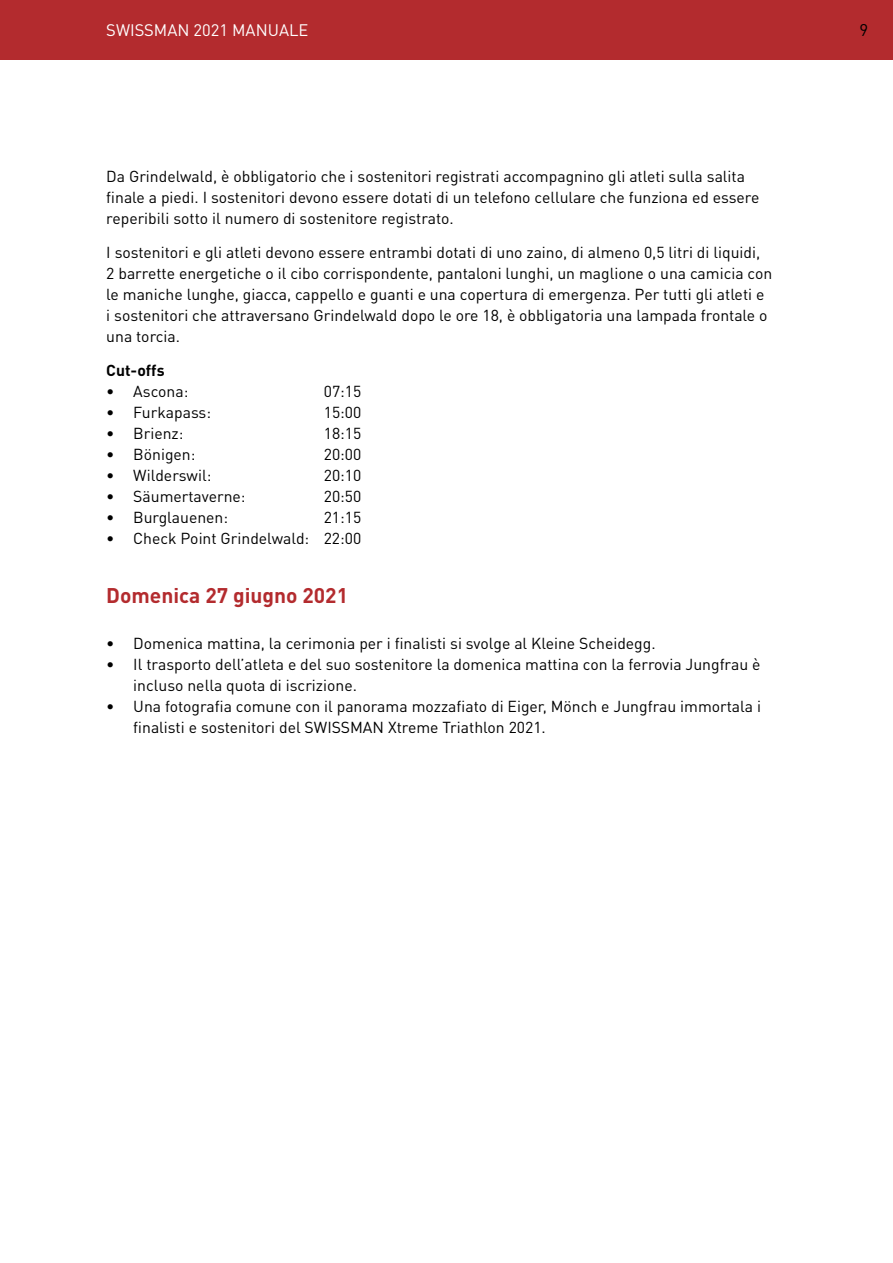
<style>
.page{position:relative;width:893px;height:1263px;background:#fff}
.page>*{position:absolute;margin:0;border:0;box-sizing:border-box;transform-origin:0 0}
.t1{font:700 21px "DIN Pro";color:#b32b2e}
.t2{font:16.8px "DIN Pro";color:#000}
.t3{font:16.5px "DIN Pro";color:#fff}
.t4{font:15.75px/21px "DIN Pro";color:#000}
.t5{font:700 15.75px "DIN Pro";color:#000}
</style>
<div class="page">
<div style="left:0;top:0;width:893px;height:60px;background:#b32b2e"></div>
<p class="t3" style="left:106px;top:19px;width:204px">SWISSMAN 2021 MANUALE</p>
<p class="t2" style="left:859px;top:19px;width:10px">9</p>
<p class="t4" style="left:106px;top:165px;width:655px">Da Grindelwald, è obbligatorio che i sostenitori registrati accompagnino gli atleti sulla salita finale a piedi. I sostenitori devono essere dotati di un telefono cellulare che funziona ed essere reperibili sotto il numero di sostenitore registrato.</p>
<p class="t4" style="left:106px;top:241px;width:667px">I sostenitori e gli atleti devono essere entrambi dotati di uno zaino, di almeno 0,5 litri di liquidi, 2 barrette energetiche o il cibo corrispondente, pantaloni lunghi, un maglione o una camicia con le maniche lunghe, giacca, cappello e guanti e una copertura di emergenza. Per tutti gli atleti e i sostenitori che attraversano Grindelwald dopo le ore 18, è obbligatoria una lampada frontale o una torcia.</p>
<p class="t5" style="left:106px;top:359px;width:60px">Cut-offs</p>
<p class="t4" style="left:106px;top:380px;width:84px">• Ascona:</p>
<p class="t4" style="left:324px;top:380px;width:39px">07:15</p>
<p class="t4" style="left:106px;top:401px;width:106px">• Furkapass:</p>
<p class="t4" style="left:324px;top:401px;width:39px">15:00</p>
<p class="t4" style="left:106px;top:422px;width:79px">• Brienz:</p>
<p class="t4" style="left:324px;top:422px;width:39px">18:15</p>
<p class="t4" style="left:106px;top:443px;width:91px">• Bönigen:</p>
<p class="t4" style="left:324px;top:443px;width:39px">20:00</p>
<p class="t4" style="left:106px;top:464px;width:107px">• Wilderswil:</p>
<p class="t4" style="left:324px;top:464px;width:39px">20:10</p>
<p class="t4" style="left:106px;top:485px;width:141px">• Säumertaverne:</p>
<p class="t4" style="left:324px;top:485px;width:39px">20:50</p>
<p class="t4" style="left:106px;top:506px;width:123px">• Burglauenen:</p>
<p class="t4" style="left:324px;top:506px;width:39px">21:15</p>
<p class="t4" style="left:106px;top:527px;width:257px">• Check Point Grindelwald: 22:00</p>
<h1 class="t1" style="left:106px;top:581px;width:243px">Domenica 27 giugno 2021</h1>
<p class="t4" style="left:106px;top:632px;width:551px">• Domenica mattina, la cerimonia per i finalisti si svolge al Kleine Scheidegg.</p>
<p class="t4" style="left:133px;top:653px;width:629px;text-indent:-27px">• Il trasporto dell’atleta e del suo sostenitore la domenica mattina con la ferrovia Jungfrau è incluso nella quota di iscrizione.</p>
<p class="t4" style="left:133px;top:695px;width:629px;text-indent:-27px">• Una fotografia comune con il panorama mozzafiato di Eiger, Mönch e Jungfrau immortala i finalisti e sostenitori del SWISSMAN Xtreme Triathlon 2021.</p>
</div>
